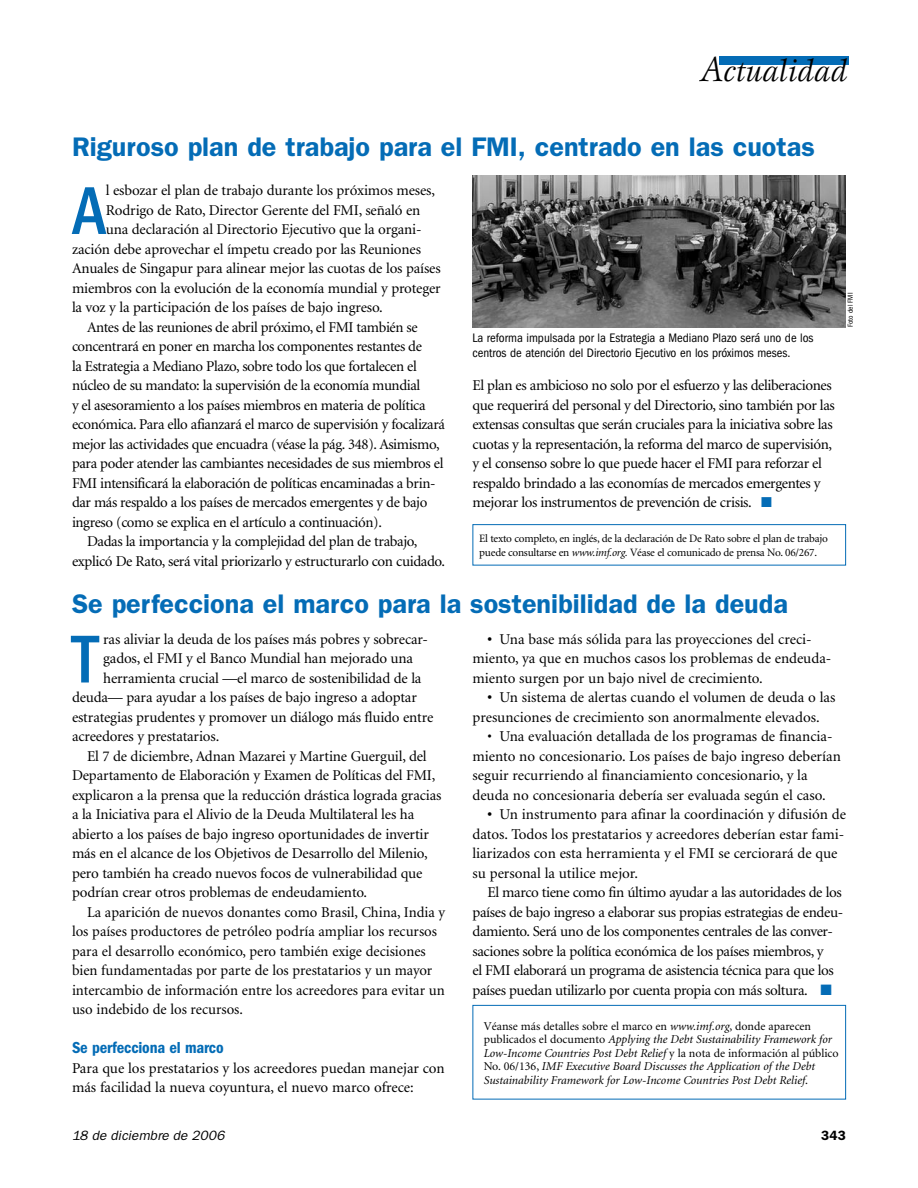
<style>
.page{position:relative;width:918px;height:1188px;background:#fff}
.page>*{position:absolute;margin:0;border:0;box-sizing:border-box;transform-origin:0 0}
.t1{font:500 condensed 70.05px "Franklin Gothic";color:#046cb6}
.t2{font:italic 31.5px "Esprit";letter-spacing:-.01em;color:#000}
.t3{font:600 27px "Franklin Gothic";color:#046cb6}
.t4{font:600 condensed 16.5px "Franklin Gothic";letter-spacing:-.01em;color:#046cb6}
.t5{font:15px/19.5px "Minion";letter-spacing:-.01em;color:#000}
.t6{font:italic 13.5px "Franklin Gothic";letter-spacing:.01em;color:#000}
.t7{font:600 13.5px "Franklin Gothic";color:#000}
.t8{font:condensed 12.75px/15px "Franklin Gothic";color:#000}
.t9{font:italic 12px/13.5px "Minion";color:#000}
.t10{font:11.25px/13.5px "Minion";letter-spacing:-.02em;color:#000}
.t11{font:condensed 7.5px "Franklin Gothic";color:#000}
.s1{font-size:36.15px}
.s2{color:#046cb6}
.s3{font-style:italic}
.s4{font-weight:700}
.s5{font-style:normal}
</style>
<div class="page">
<div style="left:719px;top:56px;width:130px;height:9px;background:#046cb6"></div>
<img style="left:473px;top:176px;width:373px;height:151px">
<div style="left:472px;top:524px;width:374px;height:42px;border:1px solid #046cb6"></div>
<div style="left:472px;top:1005px;width:374px;height:95px;border:1px solid #046cb6"></div>
<h2 class="t2" style="left:700px;top:52px;width:149px"><span class="s1">A</span>ctualidad</h2>
<h3 class="t3" style="left:72px;top:131px;width:744px">Riguroso plan de trabajo para el FMI, centrado en las cuotas</h3>
<h1 class="t1" style="left:72px;top:171px;width:36px">A</h1>
<p class="t5" style="left:106px;top:181px;width:331px">l esbozar el plan de trabajo durante los próximos meses,</p>
<p class="t5" style="left:106px;top:201px;width:316px">Rodrigo de Rato, Director Gerente del FMI, señaló en</p>
<p class="t5" style="left:106px;top:220px;width:317px">una declaración al Directorio Ejecutivo que la organi-</p>
<p class="t5" style="left:72px;top:240px;width:351px">zación debe aprovechar el ímpetu creado por las Reuniones</p>
<p class="t5" style="left:72px;top:259px;width:370px">Anuales de Singapur para alinear mejor las cuotas de los países</p>
<p class="t5" style="left:72px;top:279px;width:370px">miembros con la evolución de la economía mundial y proteger</p>
<p class="t5" style="left:72px;top:298px;width:310px">la voz y la participación de los países de bajo ingreso.-</p>
<p class="t5" style="left:87px;top:318px;width:332px">Antes de las reuniones de abril próximo, el FMI también se</p>
<p class="t5" style="left:72px;top:337px;width:351px">concentrará en poner en marcha los componentes restantes de</p>
<p class="t5" style="left:72px;top:357px;width:346px">la Estrategia a Mediano Plazo, sobre todo los que fortalecen el</p>
<p class="t5" style="left:72px;top:376px;width:350px">núcleo de su mandato: la supervisión de la economía mundial</p>
<p class="t5" style="left:72px;top:396px;width:355px">y el asesoramiento a los países miembros en materia de política</p>
<p class="t5" style="left:72px;top:415px;width:374px">económica. Para ello afianzará el marco de supervisión y focalizará</p>
<p class="t5" style="left:72px;top:435px;width:369px">mejor las actividades que encuadra (véase la pág. 348). Asimismo,</p>
<p class="t5" style="left:72px;top:454px;width:373px">para poder atender las cambiantes necesidades de sus miembros el</p>
<p class="t5" style="left:72px;top:474px;width:365px">FMI intensificará la elaboración de políticas encaminadas a brin-</p>
<p class="t5" style="left:72px;top:493px;width:357px">dar más respaldo a los países de mercados emergentes y de bajo</p>
<p class="t5" style="left:72px;top:513px;width:309px">ingreso (como se explica en el artículo a continuación).-</p>
<p class="t5" style="left:87px;top:532px;width:332px">Dadas la importancia y la complejidad del plan de trabajo,</p>
<p class="t5" style="left:72px;top:552px;width:375px">explicó De Rato, será vital priorizarlo y estructurarlo con cuidado.</p>
<p class="t8" style="left:472px;top:330px;width:343px">La reforma impulsada por la Estrategia a Mediano Plazo será uno de los centros de atención del Directorio Ejecutivo en los próximos meses.</p>
<p class="t5" style="left:472px;top:376px;width:364px">El plan es ambicioso no solo por el esfuerzo y las deliberaciones que requerirá del personal y del Directorio, sino también por las extensas consultas que serán cruciales para la iniciativa sobre las cuotas y la representación, la reforma del marco de supervisión, y el consenso sobre lo que puede hacer el FMI para reforzar el respaldo brindado a las economías de mercados emergentes y mejorar los instrumentos de prevención de crisis.- <span class="s2">■</span></p>
<p class="t10" style="left:479px;top:532px;width:350px">El texto completo, en inglés, de la declaración de De Rato sobre el plan de trabajo puede consultarse en <span class="s3">www.imf.org.</span> Véase el comunicado de prensa No. 06/267.</p>
<h3 class="t3" style="left:72px;top:588px;width:718px">Se perfecciona el marco para la sostenibilidad de la deuda</h3>
<p class="t11" style="left:846px;top:327px;width:36px;rotate:-90deg">Foto del FMI</p>
<h1 class="t1" style="left:72px;top:620px;width:28px">T</h1>
<p class="t5" style="left:103px;top:630px;width:326px">ras aliviar la deuda de los países más pobres y sobrecar-</p>
<p class="t5" style="left:103px;top:649px;width:312px">gados, el FMI y el Banco Mundial han mejorado una</p>
<p class="t5" style="left:103px;top:669px;width:320px">herramienta crucial —el marco de sostenibilidad de la</p>
<p class="t5" style="left:72px;top:688px;width:346px">deuda— para ayudar a los países de bajo ingreso a adoptar</p>
<p class="t5" style="left:72px;top:708px;width:363px">estrategias prudentes y promover un diálogo más fluido entre</p>
<p class="t5" style="left:72px;top:727px;width:146px">acreedores y prestatarios.-</p>
<p class="t5" style="left:87px;top:747px;width:341px">El 7 de diciembre, Adnan Mazarei y Martine Guerguil, del</p>
<p class="t5" style="left:72px;top:766px;width:365px">Departamento de Elaboración y Examen de Políticas del FMI,</p>
<p class="t5" style="left:72px;top:786px;width:371px">explicaron a la prensa que la reducción drástica lograda gracias</p>
<p class="t5" style="left:72px;top:805px;width:344px">a la Iniciativa para el Alivio de la Deuda Multilateral les ha</p>
<p class="t5" style="left:72px;top:825px;width:358px">abierto a los países de bajo ingreso oportunidades de invertir</p>
<p class="t5" style="left:72px;top:844px;width:357px">más en el alcance de los Objetivos de Desarrollo del Milenio,</p>
<p class="t5" style="left:72px;top:864px;width:352px">pero también ha creado nuevos focos de vulnerabilidad que</p>
<p class="t5" style="left:72px;top:883px;width:294px">podrían crear otros problemas de endeudamiento.-</p>
<p class="t5" style="left:87px;top:903px;width:360px">La aparición de nuevos donantes como Brasil, China, India y</p>
<p class="t5" style="left:72px;top:922px;width:367px">los países productores de petróleo podría ampliar los recursos</p>
<p class="t5" style="left:72px;top:942px;width:355px">para el desarrollo económico, pero también exige decisiones</p>
<p class="t5" style="left:72px;top:961px;width:362px">bien fundamentadas por parte de los prestatarios y un mayor</p>
<p class="t5" style="left:72px;top:981px;width:374px">intercambio de información entre los acreedores para evitar un</p>
<p class="t5" style="left:72px;top:1000px;width:170px">uso indebido de los recursos.-</p>
<p class="t4" style="left:72px;top:1038px;width:153px">Se perfecciona el marco</p>
<p class="t5" style="left:72px;top:1059px;width:374px">Para que los prestatarios y los acreedores puedan manejar con más facilidad la nueva coyuntura, el nuevo marco ofrece:</p>
<p class="t5" style="left:472px;top:630px;width:360px;text-indent:15px"><span class="s4">•</span> Una base más sólida para las proyecciones del creci&shy;miento, ya que en muchos casos los problemas de endeuda&shy;miento surgen por un bajo nivel de crecimiento.-</p>
<p class="t5" style="left:472px;top:688px;width:364px;text-indent:15px"><span class="s4">•</span> Un sistema de alertas cuando el volumen de deuda o las presunciones de crecimiento son anormalmente elevados.-</p>
<p class="t5" style="left:472px;top:727px;width:370px;text-indent:15px">• Una evaluación detallada de los programas de financia&shy;miento no concesionario. Los países de bajo ingreso deberían seguir recurriendo al financiamiento concesionario, y la deuda no concesionaria debería ser evaluada según el caso.-</p>
<p class="t5" style="left:472px;top:805px;width:375px;text-indent:15px"><span class="s4">•</span> Un instrumento para afinar la coordinación y difusión de datos. Todos los prestatarios y acreedores deberían estar fami&shy;liarizados con esta herramienta y el FMI se cerciorará de que su personal la utilice mejor.-</p>
<p class="t5" style="left:472px;top:883px;width:372px;text-indent:15px">El marco tiene como fin último ayudar a las autoridades de los países de bajo ingreso a elaborar sus propias estrategias de endeu&shy;damiento. Será uno de los componentes centrales de las conver&shy;saciones sobre la política económica de los países miembros, y<br>el FMI elaborará un programa de asistencia técnica para que los países puedan utilizarlo por cuenta propia con más soltura.- <span class="s2">■</span></p>
<p class="t9" style="left:484px;top:1020px;width:356px"><span class="s5">Véanse más detalles sobre el marco en</span> www.imf.org<span class="s5">, donde aparecen publicados el documento</span> Applying the Debt Sustainability Framework for Low-Income Countries Post Debt Relief <span class="s5">y la nota de información al público No. 06/136,</span> IMF Executive Board Discusses the Application of the Debt Sustainability Framework for Low-Income Countries Post Debt Relief<span class="s5">.-</span></p>
<p class="t6" style="left:72px;top:1127px;width:154px">18 de diciembre de 2006</p>
<p class="t7" style="left:821px;top:1127px;width:26px">343</p>
</div>
